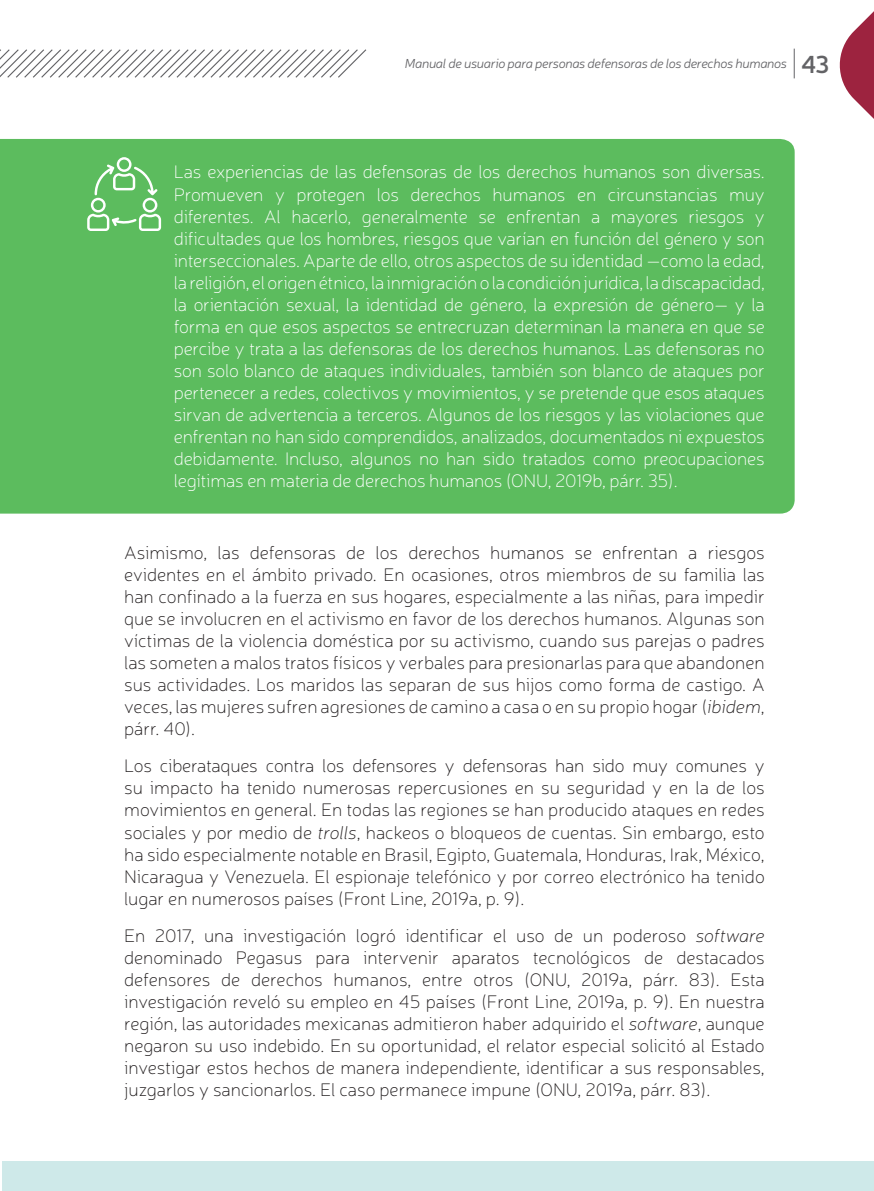
<style>
.page{position:relative;width:874px;height:1191px;background:#fff}
.page>*{position:absolute;margin:0;border:0;box-sizing:border-box;transform-origin:0 0}
.CAJA_DE_TEXTO{font:100 18.38px/22.1px "Neris";color:#231f20;text-align:justify}
.RES{font:100 18.38px/22.1px "Neris";letter-spacing:-.01em;color:#fff;text-align:justify}
.t1{font:italic 300 13.12px "Neris";letter-spacing:-.025em;color:#636366}
.s1{font-weight:600;font-style:normal;font-size:24.5px}
.s2{font-style:italic}
</style>
<div class="page">
<div style="left:2px;top:1161px;width:871px;height:30px;background:#cee9e9"></div>
<svg style="left:793px;top:49px;width:1px;height:29px"></svg>
<div style="left:0;top:139px;width:794px;height:374px;background:#5cbc5e"></div>
<svg style="left:87px;top:157px;width:74px;height:74px;background:#7bc87c"></svg>
<svg style="left:839px;top:12px;width:34px;height:106px"></svg>
<svg style="left:0;top:49px;width:366px;height:29px"></svg>
<p class="t1" style="left:405px;top:55px;width:426px">Manual de usuario para personas defensoras de los derechos humanos <span class="s1">43</span></p>
<p class="RES" style="left:174px;top:161px;width:592px">Las experiencias de las defensoras de los derechos humanos son diversas.<br>Promueven y protegen los derechos humanos en circunstancias muy diferentes. Al hacerlo, generalmente se enfrentan a mayores riesgos y dificultades que los hombres, riesgos que varían en función del género y son interseccionales. Aparte de ello, otros aspectos de su identidad —como la edad, la religión, el origen étnico, la inmigración o la condición jurídica, la discapacidad, la orientación sexual, la identidad de género, la expresión de género— y la forma en que esos aspectos se entrecruzan determinan la manera en que se percibe y trata a las defensoras de los derechos humanos. Las defensoras no son solo blanco de ataques individuales, también son blanco de ataques por pertenecer a redes, colectivos y movimientos, y se pretende que esos ataques sirvan de advertencia a terceros. Algunos de los riesgos y las violaciones que enfrentan no han sido comprendidos, analizados, documentados ni expuestos debidamente. Incluso, algunos no han sido tratados como preocupaciones legítimas en materia de derechos humanos (ONU, 2019b, párr. 35).</p>
<p class="CAJA_DE_TEXTO" style="left:124px;top:541px;width:642px">Asimismo, las defensoras de los derechos humanos se enfrentan a riesgos evidentes en el ámbito privado. En ocasiones, otros miembros de su familia las han confinado a la fuerza en sus hogares, especialmente a las niñas, para impedir que se involucren en el activismo en favor de los derechos humanos. Algunas son víctimas de la violencia doméstica por su activismo, cuando sus parejas o padres las someten a malos tratos físicos y verbales para presionarlas para que abandonen sus actividades. Los maridos las separan de sus hijos como forma de castigo. A veces, las mujeres sufren agresiones de camino a casa o en su propio hogar (<span class="s2">ibidem</span>, párr. 40).</p>
<p class="CAJA_DE_TEXTO" style="left:124px;top:754px;width:641px">Los ciberataques contra los defensores y defensoras han sido muy comunes y su impacto ha tenido numerosas repercusiones en su seguridad y en la de los movimientos en general. En todas las regiones se han producido ataques en redes sociales y por medio de <span class="s2">trolls</span>, hackeos o bloqueos de cuentas. Sin embargo, esto ha sido especialmente notable en Brasil, Egipto, Guatemala, Honduras, Irak, México, Nicaragua y Venezuela. El espionaje telefónico y por correo electrónico ha tenido lugar en numerosos países (Front Line, 2019a, p. 9).</p>
<p class="CAJA_DE_TEXTO" style="left:124px;top:924px;width:641px">En 2017, una investigación logró identificar el uso de un poderoso <span class="s2">software </span>denominado Pegasus para intervenir aparatos tecnológicos de destacados defensores de derechos humanos, entre otros (ONU, 2019a, párr. 83). Esta investigación reveló su empleo en 45 países (Front Line, 2019a, p. 9). En nuestra región, las autoridades mexicanas admitieron haber adquirido el <span class="s2">software</span>, aunque negaron su uso indebido. En su oportunidad, el relator especial solicitó al Estado investigar estos hechos de manera independiente, identificar a sus responsables, juzgarlos y sancionarlos. El caso permanece impune (ONU, 2019a, párr. 83).</p>
</div>
